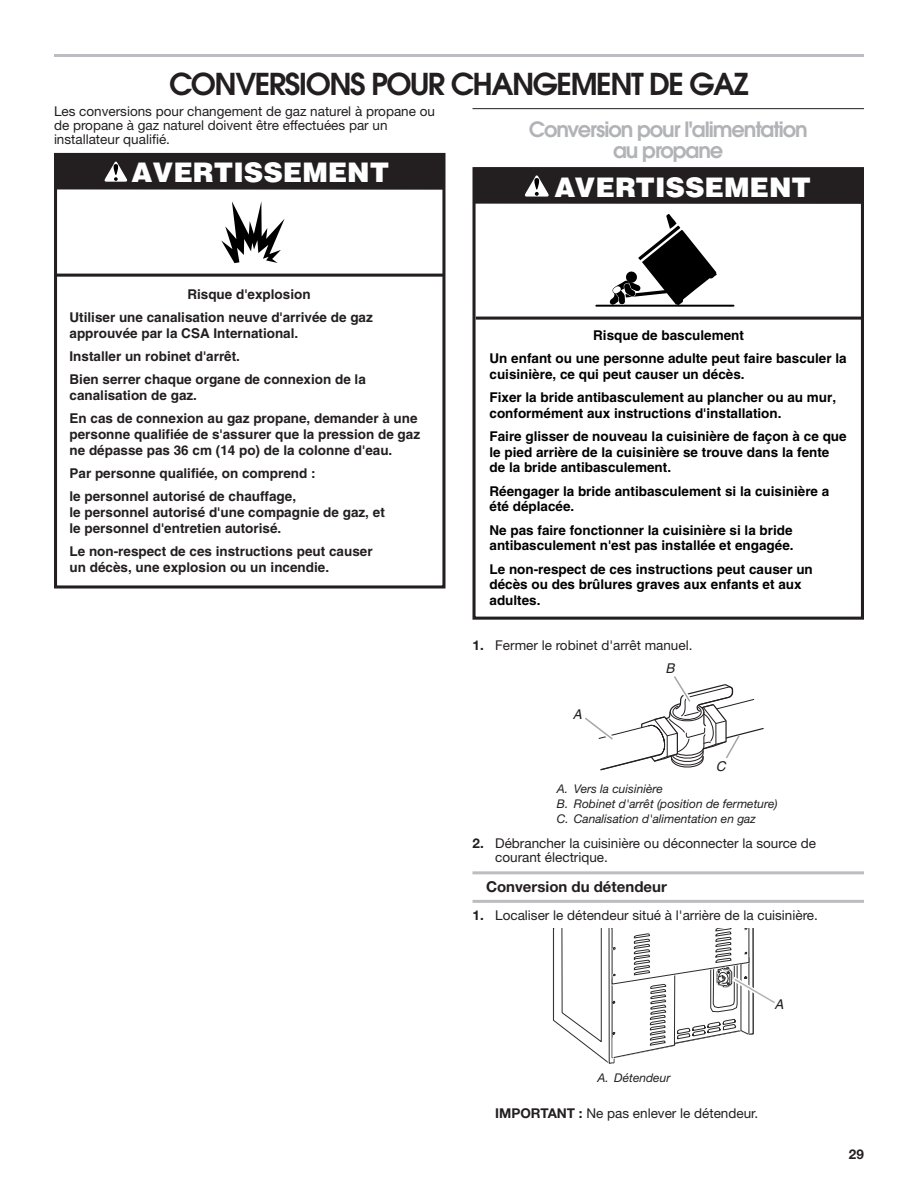
<style>
.page{position:relative;width:918px;height:1188px;background:#fff}
.page>*{position:absolute;margin:0;border:0;box-sizing:border-box;transform-origin:0 0}
.Heading_1{font:600 30px "Avant Garde";letter-spacing:-.05em;color:#231f20}
.t1{font:900 27px "Helvetica";color:#fff}
.Heading_2{font:600 21px/21px "Avant Garde";letter-spacing:-.05em;color:#b2b3b7;text-align:center}
.Heading_3_Rules{font:700 15px "Helvetica Neue";color:#231f20}
.t2{font:700 13.5px/15.8px "Helvetica";color:#000}
.t3{font:700 13.5px/23.2px "Helvetica";color:#231f20}
.Body{font:13.5px/13.8px "Helvetica Neue";color:#231f20}
.Body_Indent{font:13.5px "Helvetica Neue";color:#231f20}
.t4{font:italic 13.5px "Helvetica";color:#231f20}
.t5{font:700 13.5px "Helvetica Neue";color:#231f20}
.t6{font:italic 13.5px "Helvetica";color:#231f20}
.t7{font:italic 12px/15px "Helvetica Neue";color:#231f20}
.s1{font-weight:700}
</style>
<div class="page">
<hr style="left:54px;top:54px;width:810px;height:3px;background:#bcbdc0">
<hr style="left:472px;top:108px;width:392px;height:1px;background:#231f20">
<hr style="left:472px;top:871px;width:392px;height:3px;background:#bcbdc0">
<hr style="left:472px;top:900px;width:392px;height:3px;background:#bcbdc0">
<hr style="left:56px;top:274px;width:388px;height:3px;background:#231f20">
<div style="left:54px;top:153px;width:391px;height:436px;border:3px solid #231f20"></div>
<div style="left:56px;top:153px;width:388px;height:37px;background:#231f20"></div>
<svg style="left:104px;top:162px;width:24px;height:20px"></svg>
<svg style="left:221px;top:201px;width:64px;height:62px"></svg>
<div style="left:472px;top:167px;width:392px;height:453px;border:3px solid #231f20"></div>
<hr style="left:476px;top:317px;width:386px;height:3px;background:#231f20">
<div style="left:474px;top:168px;width:388px;height:36px;background:#231f20"></div>
<hr style="left:596px;top:305px;width:138px;height:2px;background:#000">
<svg style="left:604px;top:214px;width:114px;height:93px"></svg>
<svg style="left:525px;top:175px;width:24px;height:22px"></svg>
<svg style="left:585px;top:676px;width:179px;height:95px"></svg>
<svg style="left:552px;top:929px;width:223px;height:135px"></svg>
<h1 class="Heading_1" style="left:169px;top:64px;width:581px">CONVERSIONS POUR CHANGEMENT DE GAZ</h1>
<p class="Body" style="left:54px;top:104px;width:383px">Les conversions pour changement de gaz naturel à propane ou de propane à gaz naturel doivent être effectuées par un installateur qualifié.</p>
<h2 class="Heading_2" style="left:529px;top:119px;width:280px">Conversion pour l'alimentation au propane</h2>
<p class="t1" style="left:131px;top:154px;width:259px">AVERTISSEMENT</p>
<p class="t1" style="left:554px;top:169px;width:258px">AVERTISSEMENT</p>
<p class="t3" style="left:70px;top:282px;width:305px;text-indent:118px">Risque d'explosion<br>Utiliser une canalisation neuve d'arrivée de gaz</p>
<p class="t3" style="left:70px;top:321px;width:298px">approuvée par la CSA International.<br>Installer un robinet d'arrêt.<br>Bien serrer chaque organe de connexion de la</p>
<p class="t3" style="left:70px;top:383px;width:350px">canalisation de gaz.<br>En cas de connexion au gaz propane, demander à une</p>
<p class="t3" style="left:70px;top:426px;width:352px;line-height:15.8px">personne qualifiée de s'assurer que la pression de gaz ne dépasse pas 36 cm (14 po) de la colonne d'eau.</p>
<p class="t3" style="left:70px;top:461px;width:248px">Par personne qualifiée, on comprend : le personnel autorisé de chauffage,</p>
<p class="t3" style="left:70px;top:504px;width:317px;line-height:15.8px">le personnel autorisé d'une compagnie de gaz, et le personnel d'entretien autorisé.</p>
<p class="t3" style="left:70px;top:543px;width:305px;line-height:15.8px">Le non-respect de ces instructions peut causer un décès, une explosion ou un incendie.</p>
<p class="t2" style="left:490px;top:323px;width:359px;line-height:23.2px;text-align:center">Risque de basculement<br>Un enfant ou une personne adulte peut faire basculer la</p>
<p class="t2" style="left:490px;top:362px;width:348px;line-height:23.2px">cuisinière, ce qui peut causer un décès.<br>Fixer la bride antibasculement au plancher ou au mur,</p>
<p class="t2" style="left:490px;top:401px;width:359px;line-height:23.2px">conformément aux instructions d'installation.<br>Faire glisser de nouveau la cuisinière de façon à ce que</p>
<p class="t2" style="left:490px;top:444px;width:341px">le pied arrière de la cuisinière se trouve dans la fente de la bride antibasculement.</p>
<p class="t2" style="left:490px;top:483px;width:341px">Réengager la bride antibasculement si la cuisinière a été déplacée.</p>
<p class="t2" style="left:490px;top:522px;width:306px">Ne pas faire fonctionner la cuisinière si la bride antibasculement n'est pas installée et engagée.</p>
<p class="t2" style="left:490px;top:561px;width:325px">Le non-respect de ces instructions peut causer un décès ou des brûlures graves aux enfants et aux adultes.</p>
<p class="Body" style="left:472px;top:638px;width:221px"><span class="s1">1.</span> Fermer le robinet d'arrêt manuel.</p>
<p class="t4" style="left:573px;top:707px;width:14px">A</p>
<p class="t4" style="left:665px;top:660px;width:14px">B</p>
<p class="t4" style="left:716px;top:759px;width:15px">C</p>
<p class="t7" style="left:557px;top:781px;width:222px">A. Vers la cuisinière<br>B. Robinet d'arrêt (position de fermeture)<br>C. Canalisation d'alimentation en gaz</p>
<p class="Body" style="left:495px;top:837px;width:323px;text-indent:-23px"><span class="s1">2.</span> Débrancher la cuisinière ou déconnecter la source de courant électrique.</p>
<h3 class="Heading_3_Rules" style="left:486px;top:878px;width:182px">Conversion du détendeur</h3>
<p class="Body" style="left:472px;top:908px;width:347px"><span class="s1">1.</span> Localiser le détendeur situé à l'arrière de la cuisinière.</p>
<p class="t6" style="left:775px;top:996px;width:11px">A</p>
<p class="t7" style="left:597px;top:1070px;width:74px">A. Détendeur</p>
<p class="Body_Indent" style="left:495px;top:1106px;width:265px"><span class="s1">IMPORTANT :</span> Ne pas enlever le détendeur.</p>
<p class="t5" style="left:849px;top:1146px;width:17px">29</p>
</div>
